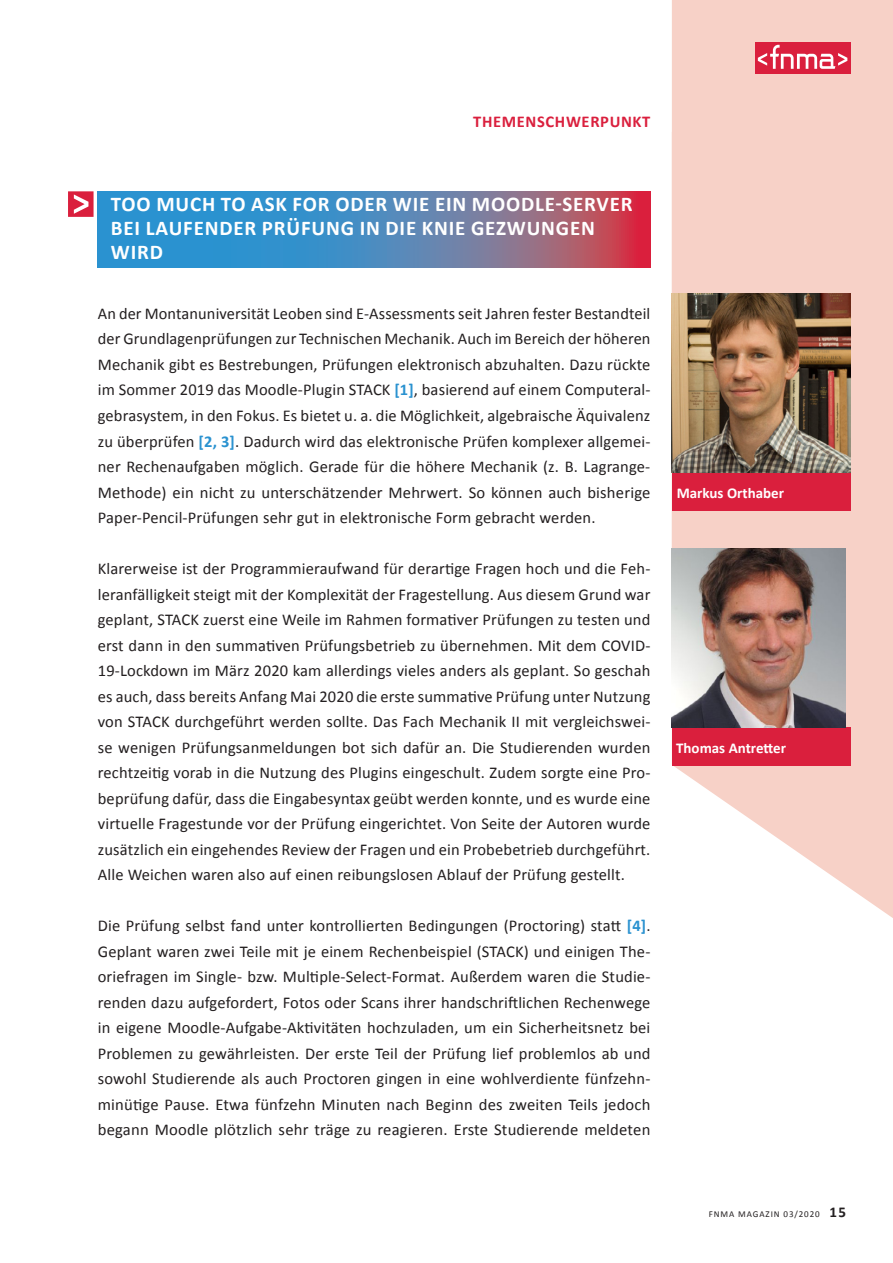
<style>
.page{position:relative;width:893px;height:1263px;background:#fff}
.page>*{position:absolute;margin:0;border:0;box-sizing:border-box;transform-origin:0 0}
.Head_3_Verlaufsbox{font:700 21px/24px "Calibri";letter-spacing:.04em;color:#fff}
.Body_1{font:16.5px/25.5px "Calibri";letter-spacing:.01em;color:#231f20;text-align:justify}
.t1{font:700 16.5px "Calibri";letter-spacing:.04em;color:#da1f3d}
.t2{font:700 15px "Calibri";color:#fff}
.t3{font:9px "Calibri";letter-spacing:.1em;color:#231f20}
.s1{font-weight:700;color:#2a92d0}
.s2{font-weight:700;font-size:15px}
</style>
<div class="page">
<svg style="left:672px;top:757px;width:221px;height:161px;fill:#f7d1c7"></svg>
<div style="left:672px;top:0;width:221px;height:757px;background:#f7d1c7"></div>
<svg style="left:98px;top:191px;width:553px;height:77px;background:#607eaa"></svg>
<div style="left:672px;top:472px;width:178px;height:38px;background:#da1f3d"></div>
<img style="left:672px;top:293px;width:178px;height:179px">
<div style="left:672px;top:727px;width:178px;height:38px;background:#da1f3d"></div>
<img style="left:672px;top:549px;width:173px;height:178px">
<svg style="left:68px;top:191px;width:26px;height:26px"></svg>
<div style="left:755px;top:43px;width:95px;height:31px;background:#da1f3d"></div>
<svg style="left:758px;top:45px;width:89px;height:24px"></svg>
<p class="t1" style="left:473px;top:111px;width:179px">THEMENSCHWERPUNKT</p>
<h2 class="Head_3_Verlaufsbox" style="left:111px;top:191px;width:523px">TOO MUCH TO ASK FOR ODER WIE EIN MOODLE-SERVER<br>BEI LAUFENDER PRÜFUNG IN DIE KNIE GEZWUNGEN<br>WIRD</h2>
<p class="Body_1" style="left:98px;top:300px;width:554px">An der Montanuniversität Leoben sind E-Assessments seit Jahren fester Bestandteil der Grundlagenprüfungen zur Technischen Mechanik. Auch im Bereich der höheren Mechanik gibt es Bestrebungen, Prüfungen elektronisch abzuhalten. Dazu rückte im Sommer 2019 das Moodle-Plugin STACK <span class="s1">[1]</span>, basierend auf einem Computeral&shy;gebrasystem, in den Fokus. Es bietet u. a. die Möglichkeit, algebraische Äquivalenz zu überprüfen <span class="s1">[2, 3]</span>. Dadurch wird das elektronische Prüfen komplexer allgemei&shy;ner Rechenaufgaben möglich. Gerade für die höhere Mechanik (z. B. Lagrange-Methode) ein nicht zu unterschätzender Mehrwert. So können auch bisherige Paper-Pencil-Prüfungen sehr gut in elektronische Form gebracht werden.</p>
<p class="Body_1" style="left:98px;top:555px;width:554px">Klarerweise ist der Programmieraufwand für derartige Fragen hoch und die Feh&shy;leranfälligkeit steigt mit der Komplexität der Fragestellung. Aus diesem Grund war geplant, STACK zuerst eine Weile im Rahmen formativer Prüfungen zu testen und erst dann in den summativen Prüfungsbetrieb zu übernehmen. Mit dem COVID-19-Lockdown im März 2020 kam allerdings vieles anders als geplant. So geschah es auch, dass bereits Anfang Mai 2020 die erste summative Prüfung unter Nutzung von STACK durchgeführt werden sollte. Das Fach Mechanik II mit vergleichswei&shy;se wenigen Prüfungsanmeldungen bot sich dafür an. Die Studierenden wurden rechtzeitig vorab in die Nutzung des Plugins eingeschult. Zudem sorgte eine Pro&shy;beprüfung dafür, dass die Eingabesyntax geübt werden konnte, und es wurde eine virtuelle Fragestunde vor der Prüfung eingerichtet. Von Seite der Autoren wurde zusätzlich ein eingehendes Review der Fragen und ein Probebetrieb durchgeführt.<br>Alle Weichen waren also auf einen reibungslosen Ablauf der Prüfung gestellt.</p>
<p class="Body_1" style="left:98px;top:912px;width:554px">Die Prüfung selbst fand unter kontrollierten Bedingungen (Proctoring) statt <span class="s1">[4]</span>.<br>Geplant waren zwei Teile mit je einem Rechenbeispiel (STACK) und einigen The&shy;oriefragen im Single- bzw. Multiple-Select-Format. Außerdem waren die Studie&shy;renden dazu aufgefordert, Fotos oder Scans ihrer handschriftlichen Rechenwege in eigene Moodle-Aufgabe-Aktivitäten hochzuladen, um ein Sicherheitsnetz bei Problemen zu gewährleisten. Der erste Teil der Prüfung lief problemlos ab und sowohl Studierende als auch Proctoren gingen in eine wohlverdiente fünfzehn&shy;minütige Pause. Etwa fünfzehn Minuten nach Beginn des zweiten Teils jedoch begann Moodle plötzlich sehr träge zu reagieren. Erste Studierende meldeten</p>
<p class="t2" style="left:677px;top:483px;width:109px">Markus Orthaber</p>
<p class="t2" style="left:676px;top:738px;width:111px">Thomas Antretter</p>
<p class="t3" style="left:709px;top:1208px;width:139px">FNMA MAGAZIN 03/2020 <span class="s2">15</span></p>
</div>
